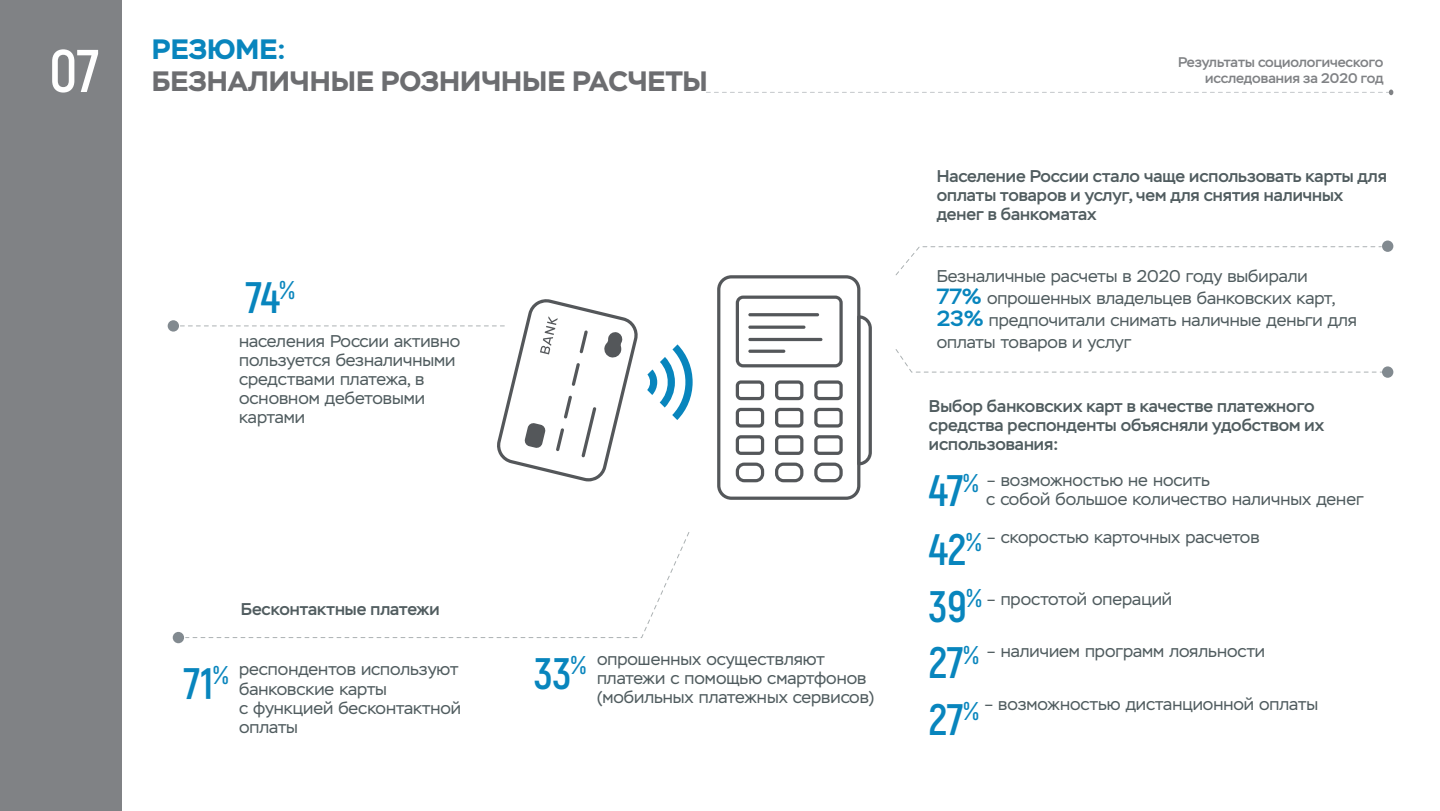
<style>
.page{position:relative;width:1440px;height:811px;background:#fff}
.page>*{position:absolute;margin:0;border:0;box-sizing:border-box;transform-origin:0 0}
.t1{font:700 44px "Akrobat";color:#0885bd}
.t2{font:700 28px/32px "Stem";color:#6c6d70}
.t3{font:17px/19px "Stem";color:#505c5f}
.t4{font:500 17px/19px "Stem";color:#505c5f}
.t5{font:500 14px/16px "Stem";color:#808285;text-align:right}
.s1{color:#0885bd}
.s2{font-family:"Akrobat";font-size:60px;color:#fff}
.s3{font-family:"Akrobat";font-weight:700;font-size:44px;color:#0885bd}
.s4{font-family:"Akrobat";font-weight:700;font-size:25.6px;color:#0885bd}
.s5{font-weight:500;font-size:22px;color:#0885bd}
</style>
<div class="page">
<div style="left:0;top:0;width:122px;height:811px;background:#808285"></div>
<svg style="left:717px;top:275px;width:155px;height:225px"></svg>
<hr style="left:748px;top:313px;width:71px;height:3px;background:#54575a;border-radius:2px">
<svg style="left:748px;top:325px;width:58px;height:4px"></svg>
<svg style="left:748px;top:349px;width:37px;height:4px"></svg>
<hr style="left:748px;top:338px;width:74px;height:3px;background:#54575a;border-radius:2px">
<svg style="left:647px;top:344px;width:46px;height:76px"></svg>
<div style="left:168px;top:320px;width:11px;height:11px;background:#828a90;border-radius:50%"></div>
<svg style="left:180px;top:299px;width:458px;height:182px"></svg>
<div style="left:1382px;top:366px;width:11px;height:12px;background:#828a90;border-radius:50%"></div>
<svg style="left:896px;top:349px;width:487px;height:23px"></svg>
<div style="left:173px;top:632px;width:11px;height:11px;background:#828a90;border-radius:50%"></div>
<svg style="left:185px;top:532px;width:504px;height:106px"></svg>
<div style="left:1382px;top:240px;width:11px;height:12px;background:#828a90;border-radius:50%"></div>
<svg style="left:896px;top:246px;width:486px;height:29px"></svg>
<svg style="left:706px;top:89px;width:687px;height:6px"></svg>
<h2 class="t2" style="left:49px;top:33px;width:660px;text-indent:103px"><span class="s1">РЕЗЮМЕ:<br></span><span class="s2">07</span> БЕЗНАЛИЧНЫЕ РОЗНИЧНЫЕ РАСЧЕТЫ</h2>
<h1 class="t1" style="left:246px;top:270px;width:50px">74<sup>%</sup></h1>
<p class="t3" style="left:239px;top:331px;width:223px">населения России активно пользуется безналичными средствами платежа, в основном дебетовыми картами</p>
<p class="t4" style="left:241px;top:600px;width:200px">Бесконтактные платежи</p>
<h1 class="t1" style="left:184px;top:656px;width:46px">71<sup>%</sup></h1>
<p class="t3" style="left:597px;top:650px;width:279px;text-indent:-63px"><span class="s3">33</span><span class="s4">%</span> опрошенных осуществляют платежи с помощью смартфонов (мобильных платежных сервисов)</p>
<p class="t3" style="left:239px;top:660px;width:223px">респондентов используют банковские карты<br>с функцией бесконтактной оплаты</p>
<p class="t5" style="left:1178px;top:54px;width:207px">Результаты социологического исследования за 2020 год</p>
<p class="t4" style="left:937px;top:166px;width:452px">Население России стало чаще использовать карты для оплаты товаров и услуг, чем для снятия наличных денег в банкоматах</p>
<p class="t3" style="left:937px;top:265px;width:422px;line-height:22px">Безналичные расчеты в 2020 году выбирали <span class="s5">77%</span> опрошенных владельцев банковских карт, <span class="s5">23%</span> предпочитали снимать наличные деньги для оплаты товаров и услуг</p>
<p class="t4" style="left:929px;top:396px;width:397px">Выбор банковских карт в качестве платежного средства респонденты объясняли удобством их использования:</p>
<h1 class="t1" style="left:929px;top:464px;width:51px">47<sup>%</sup></h1>
<p class="t3" style="left:986px;top:471px;width:379px">– возможностью не носить<br>с собой большое количество наличных денег</p>
<h1 class="t1" style="left:929px;top:522px;width:54px">42<sup>%</sup></h1>
<p class="t3" style="left:986px;top:528px;width:275px">– скоростью карточных расчетов</p>
<h1 class="t1" style="left:929px;top:579px;width:55px">39<sup>%</sup></h1>
<p class="t3" style="left:986px;top:589px;width:187px">– простотой операций</p>
<h1 class="t1" style="left:929px;top:635px;width:51px">27<sup>%</sup></h1>
<p class="t3" style="left:986px;top:642px;width:280px">– наличием программ лояльности</p>
<p class="t3" style="left:984px;top:694px;width:336px">– возможностью дистанционной оплаты</p>
<h1 class="t1" style="left:929px;top:692px;width:51px">27<sup>%</sup></h1>
</div>
